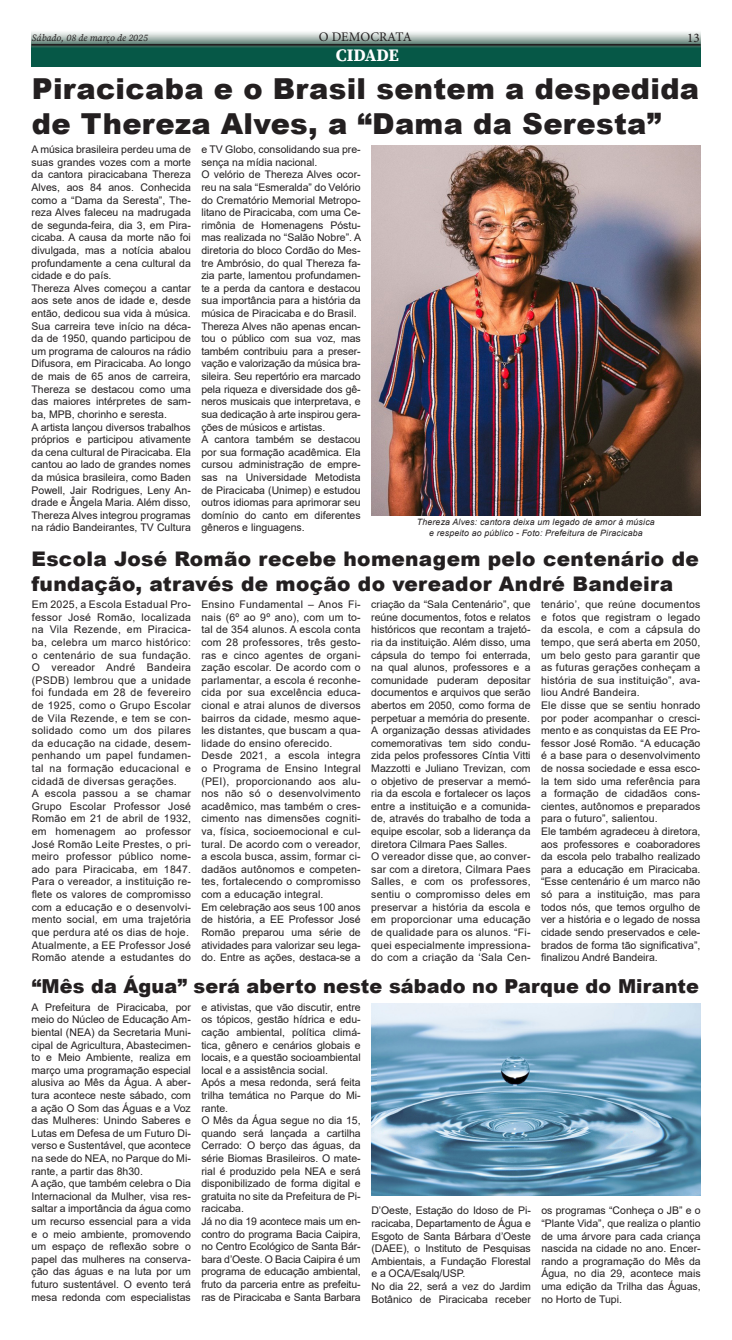
<style>
.page{position:relative;width:732px;height:1340px;background:#fff}
.page>*{position:absolute;margin:0;border:0;box-sizing:border-box;transform-origin:0 0}
.t1{font:900 28.88px/34.6px "Arial";letter-spacing:.01em;color:#231f20}
.t2{font:900 20.12px/24.2px "Arial";letter-spacing:.015em;color:#231f20}
.t3{font:900 19.25px "Arial";letter-spacing:.005em;color:#231f20}
.t4{font:17.5px "Source Serif Variable";letter-spacing:-.005em;color:#fff}
.t5{font:13.12px "Minion Pro";color:#231f20}
.t6{font:10.5px/12.6px "Arial";color:#231f20;text-align:justify}
.t7{font:10.5px/12.6px "Arial";letter-spacing:.02em;color:#231f20}
.t8{font:italic 9.62px "Source Serif Variable";color:#231f20}
.t9{font:italic 8.75px "Arial";letter-spacing:.02em;color:#231f20}
</style>
<div class="page">
<svg style="left:32px;top:32px;width:669px;height:35px;background:#457d71"></svg>
<hr style="left:32px;top:44px;width:668px;height:2px;background:#231f20">
<img style="left:371px;top:145px;width:330px;height:370px">
<img style="left:371px;top:1003px;width:329px;height:192px">
<p class="t8" style="left:32px;top:31px;width:118px">Sábado, 08 de março de 2025</p>
<p class="t5" style="left:319px;top:28px;width:94px">O DEMOCRATA</p>
<p class="t5" style="left:687px;top:29px;width:14px">13</p>
<p class="t1" style="left:32px;top:70px;width:669px">Piracicaba e o Brasil sentem a despedida de Thereza Alves, a “Dama da Seresta”</p>
<p class="t6" style="left:32px;top:143px;width:161px">A música brasileira perdeu uma de suas grandes vozes com a morte da cantora piracicabana Thereza Alves, aos 84 anos. Conhecida como a “Dama da Seresta”, The&shy;reza Alves faleceu na madrugada de segunda-feira, dia 3, em Pira&shy;cicaba. A causa da morte não foi divulgada, mas a notícia abalou profundamente a cena cultural da cidade e do país.</p>
<p class="t6" style="left:32px;top:282px;width:161px">Thereza Alves começou a cantar aos sete anos de idade e, desde então, dedicou sua vida à música.<br>Sua carreira teve início na déca&shy;da de 1950, quando participou de um programa de calouros na rádio Difusora, em Piracicaba. Ao longo de mais de 65 anos de carreira, Thereza se destacou como uma das maiores intérpretes de sam&shy;ba, MPB, chorinho e seresta.</p>
<p class="t6" style="left:32px;top:420px;width:161px">A artista lançou diversos trabalhos próprios e participou ativamente da cena cultural de Piracicaba. Ela cantou ao lado de grandes nomes da música brasileira, como Baden Powell, Jair Rodrigues, Leny An&shy;drade e Ângela Maria. Além disso, Thereza Alves integrou programas na rádio Bandeirantes, TV Cultura</p>
<p class="t4" style="left:336px;top:43px;width:64px">CIDADE</p>
<p class="t6" style="left:201px;top:143px;width:161px">e TV Globo, consolidando sua pre&shy;sença na mídia nacional.</p>
<p class="t6" style="left:201px;top:168px;width:161px">O velório de Thereza Alves ocor&shy;reu na sala “Esmeralda” do Velório do Crematório Memorial Metropo&shy;litano de Piracicaba, com uma Ce&shy;rimônia de Homenagens Póstu&shy;mas realizada no “Salão Nobre”. A diretoria do bloco Cordão do Mes&shy;tre Ambrósio, do qual Thereza fa&shy;zia parte, lamentou profundamen&shy;te a perda da cantora e destacou sua importância para a história da música de Piracicaba e do Brasil.</p>
<p class="t6" style="left:201px;top:319px;width:161px">Thereza Alves não apenas encan&shy;tou o público com sua voz, mas também contribuiu para a preser&shy;vação e valorização da música bra&shy;sileira. Seu repertório era marcado pela riqueza e diversidade dos gê&shy;neros musicais que interpretava, e sua dedicação à arte inspirou gera&shy;ções de músicos e artistas.</p>
<p class="t6" style="left:201px;top:433px;width:161px">A cantora também se destacou por sua formação acadêmica. Ela cursou administração de empre&shy;sas na Universidade Metodista de Piracicaba (Unimep) e estudou outros idiomas para aprimorar seu domínio do canto em diferentes gêneros e linguagens.</p>
<p class="t9" style="left:417px;top:516px;width:239px">Thereza Alves: cantora deixa um legado de amor à música</p>
<p class="t9" style="left:429px;top:527px;width:215px">e respeito ao público - Foto: Prefeitura de Piracicaba</p>
<p class="t2" style="left:32px;top:546px;width:669px">Escola José Romão recebe homenagem pelo centenário de fundação, através de moção do vereador André Bandeira</p>
<p class="t6" style="left:32px;top:598px;width:161px">Em 2025, a Escola Estadual Pro&shy;fessor José Romão, localizada na Vila Rezende, em Piracica&shy;ba, celebra um marco histórico: o centenário de sua fundação.<br>O vereador André Bandeira (PSDB) lembrou que a unidade foi fundada em 28 de fevereiro de 1925, como o Grupo Escolar de Vila Rezende, e tem se con&shy;solidado como um dos pilares da educação na cidade, desem&shy;penhando um papel fundamen&shy;tal na formação educacional e cidadã de diversas gerações.</p>
<p class="t6" style="left:32px;top:787px;width:161px">A escola passou a se chamar Grupo Escolar Professor José Romão em 21 de abril de 1932, em homenagem ao professor José Romão Leite Prestes, o pri&shy;meiro professor público nome&shy;ado para Piracicaba, em 1847.<br>Para o vereador, a instituição re&shy;flete os valores de compromisso com a educação e o desenvolvi&shy;mento social, em uma trajetória que perdura até os dias de hoje.</p>
<p class="t7" style="left:32px;top:938px;width:161px">Atualmente, a EE Professor José<br>Romão atende a estudantes do</p>
<p class="t6" style="left:371px;top:598px;width:161px">criação da “Sala Centenário”, que reúne documentos, fotos e relatos históricos que recontam a trajetó&shy;ria da instituição. Além disso, uma cápsula do tempo foi enterrada, na qual alunos, professores e a comunidade puderam depositar documentos e arquivos que serão abertos em 2050, como forma de perpetuar a memória do presente.</p>
<p class="t6" style="left:371px;top:724px;width:161px">A organização dessas atividades comemorativas tem sido condu&shy;zida pelos professores Cíntia Vitti Mazzotti e Juliano Trevizan, com o objetivo de preservar a memó&shy;ria da escola e fortalecer os laços entre a instituição e a comunida&shy;de, através do trabalho de toda a equipe escolar, sob a liderança da diretora Cilmara Paes Salles.</p>
<p class="t6" style="left:371px;top:850px;width:161px">O vereador disse que, ao conver&shy;sar com a diretora, Cilmara Paes Salles, e com os professores, sentiu o compromisso deles em preservar a história da escola e em proporcionar uma educação de qualidade para os alunos. “Fi&shy;quei especialmente impressiona&shy;do com a criação da ‘Sala Cen-</p>
<p class="t6" style="left:201px;top:598px;width:161px">Ensino Fundamental – Anos Fi&shy;nais (6º ao 9º ano), com um to&shy;tal de 354 alunos. A escola conta com 28 professores, três gesto&shy;ras e cinco agentes de organi&shy;zação escolar. De acordo com o parlamentar, a escola é reconhe&shy;cida por sua excelência educa&shy;cional e atrai alunos de diversos bairros da cidade, mesmo aque&shy;les distantes, que buscam a qua&shy;lidade do ensino oferecido.</p>
<p class="t6" style="left:201px;top:749px;width:161px">Desde 2021, a escola integra o Programa de Ensino Integral (PEI), proporcionando aos alu&shy;nos não só o desenvolvimento acadêmico, mas também o cres&shy;cimento nas dimensões cogniti&shy;va, física, socioemocional e cul&shy;tural. De acordo com o vereador, a escola busca, assim, formar ci&shy;dadãos autônomos e competen&shy;tes, fortalecendo o compromisso com a educação integral.</p>
<p class="t6" style="left:201px;top:900px;width:161px">Em celebração aos seus 100 anos de história, a EE Professor José Romão preparou uma série de atividades para valorizar seu lega&shy;do. Entre as ações, destaca-se a</p>
<p class="t6" style="left:541px;top:598px;width:161px">tenário’, que reúne documentos e fotos que registram o legado da escola, e com a cápsula do tempo, que será aberta em 2050, um belo gesto para garantir que as futuras gerações conheçam a história de sua instituição”, ava&shy;liou André Bandeira.</p>
<p class="t6" style="left:541px;top:699px;width:161px">Ele disse que se sentiu honrado por poder acompanhar o cresci&shy;mento e as conquistas da EE Pro&shy;fessor José Romão. “A educação é a base para o desenvolvimento de nossa sociedade e essa esco&shy;la tem sido uma referência para a formação de cidadãos cons&shy;cientes, autônomos e preparados para o futuro”, salientou.</p>
<p class="t6" style="left:541px;top:825px;width:161px">Ele também agradeceu à diretora, aos professores e coaboradores da escola pelo trabalho realizado para a educação em Piracicaba. “Esse centenário é um marco não só para a instituição, mas para todos nós, que temos orgulho de ver a história e o legado de nossa cidade sendo preservados e cele&shy;brados de forma tão significativa”, finalizou André Bandeira.</p>
<p class="t3" style="left:32px;top:971px;width:669px">“Mês da Água” será aberto neste sábado no Parque do Mirante</p>
<p class="t6" style="left:32px;top:1000px;width:161px">A Prefeitura de Piracicaba, por meio do Núcleo de Educação Am&shy;biental (NEA) da Secretaria Muni&shy;cipal de Agricultura, Abastecimen&shy;to e Meio Ambiente, realiza em março uma programação especial alusiva ao Mês da Água. A aber&shy;tura acontece neste sábado, com a ação O Som das Águas e a Voz das Mulheres: Unindo Saberes e Lutas em Defesa de um Futuro Di&shy;verso e Sustentável, que acontece na sede do NEA, no Parque do Mi&shy;rante, a partir das 8h30.</p>
<p class="t6" style="left:32px;top:1177px;width:161px">A ação, que também celebra o Dia Internacional da Mulher, visa res&shy;saltar a importância da água como um recurso essencial para a vida e o meio ambiente, promovendo um espaço de reflexão sobre o papel das mulheres na conserva&shy;ção das águas e na luta por um futuro sustentável. O evento terá mesa redonda com especialistas</p>
<p class="t6" style="left:201px;top:1000px;width:161px">e ativistas, que vão discutir, entre os tópicos, gestão hídrica e edu&shy;cação ambiental, política climá&shy;tica, gênero e cenários globais e locais, e a questão socioambiental local e a assistência social.</p>
<p class="t6" style="left:201px;top:1076px;width:161px">Após a mesa redonda, será feita trilha temática no Parque do Mi&shy;rante.</p>
<p class="t6" style="left:201px;top:1114px;width:161px">O Mês da Água segue no dia 15, quando será lançada a cartilha Cerrado: O berço das águas, da série Biomas Brasileiros. O mate&shy;rial é produzido pela NEA e será disponibilizado de forma digital e gratuita no site da Prefeitura de Pi&shy;racicaba.</p>
<p class="t6" style="left:201px;top:1214px;width:161px">Já no dia 19 acontece mais um en&shy;contro do programa Bacia Caipira, no Centro Ecológico de Santa Bár&shy;bara d’Oeste. O Bacia Caipira é um programa de educação ambiental, fruto da parceria entre as prefeitu&shy;ras de Piracicaba e Santa Barbara</p>
<p class="t6" style="left:371px;top:1204px;width:161px">D’Oeste, Estação do Idoso de Pi&shy;racicaba, Departamento de Água e Esgoto de Santa Bárbara d’Oeste (DAEE), o Instituto de Pesquisas Ambientais, a Fundação Florestal e a OCA/Esalq/USP.</p>
<p class="t6" style="left:541px;top:1204px;width:161px">os programas “Conheça o JB” e o “Plante Vida”, que realiza o plantio de uma árvore para cada criança nascida na cidade no ano. Encer&shy;rando a programação do Mês da Água, no dia 29, acontece mais uma edição da Trilha das Águas, no Horto de Tupi.</p>
<p class="t6" style="left:371px;top:1279px;width:161px">No dia 22, será a vez do Jardim<br>Botânico de Piracicaba receber</p>
</div>
